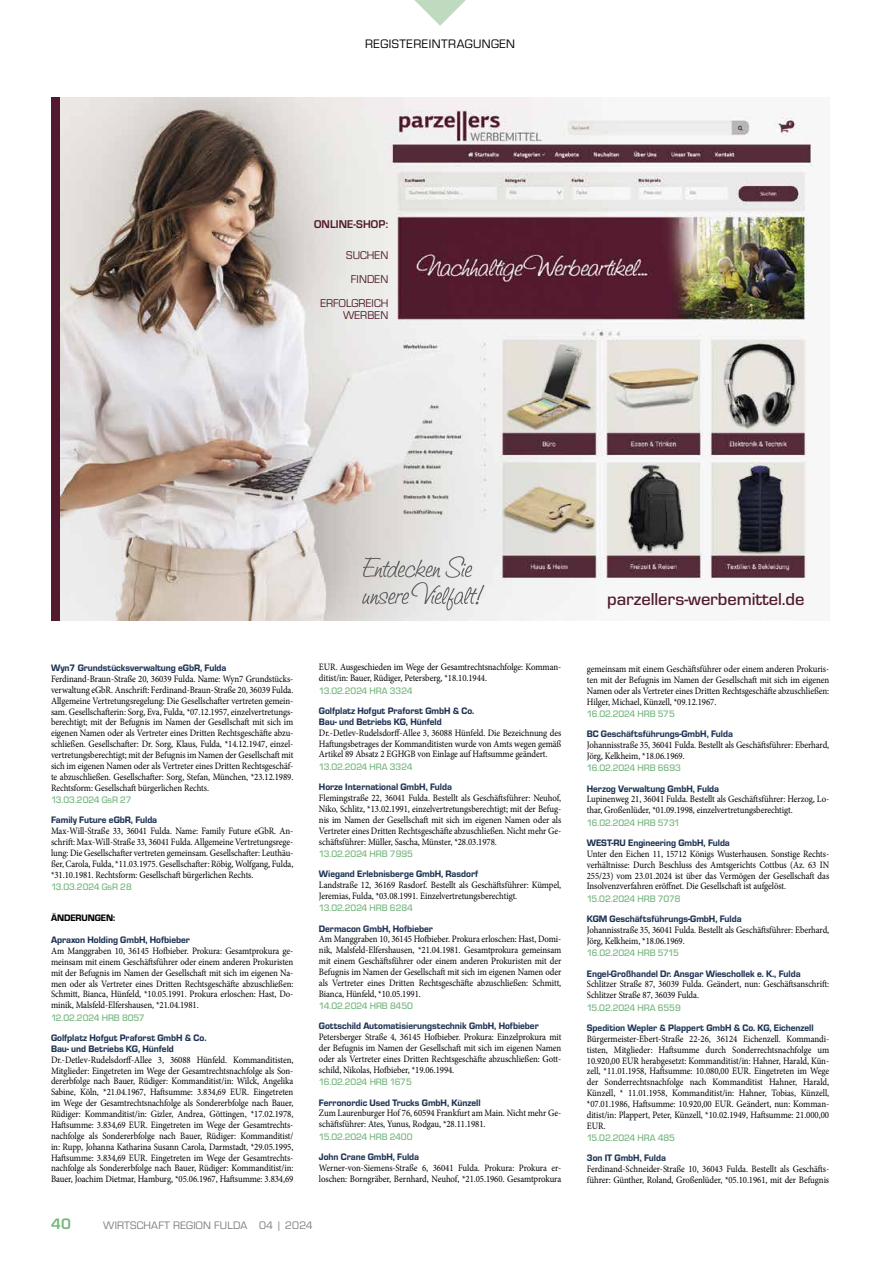
<style>
.page{position:relative;width:893px;height:1263px;background:#fff}
.page>*{position:absolute;margin:0;border:0;box-sizing:border-box;transform-origin:0 0}
.t1{font:500 18px "Eurostile T";letter-spacing:-.005em;color:#521a2e}
.t2{font:700 15.75px "Eurostile T";color:#78b781}
.t3{font:12.75px "Eurostile T";letter-spacing:.04em;color:#000}
.t4{font:11.7px/12.3px "Eurostile T";letter-spacing:.01em;color:#521a2e;text-align:right}
.t5{font:700 11.7px "Eurostile T";letter-spacing:.01em;color:#521a2e}
.t6{font:11.25px "Eurostile T";letter-spacing:.02em;color:#7c7c7c}
.t7{font:9.75px/10.8px "Minion Pro";letter-spacing:-.005em;color:#000;text-align:justify;scale:.9 1}
.t8{font:9.75px/10.8px "Eurostile T Heav";letter-spacing:-.005em;color:#1d3254;scale:.96 1}
.t9{font:500 9.75px "Eurostile T";letter-spacing:-.005em;color:#78b781;scale:.96 1}
.t10{font:500 9.75px "Eurostile T";letter-spacing:-.025em;color:#78b781;scale:.96 1}
.t11{font:9.75px "Eurostile T Heav";letter-spacing:-.005em;color:#000;scale:.96 1}
</style>
<div class="page">
<svg style="left:414px;top:0;width:52px;height:26px"></svg>
<img style="left:60px;top:98px;width:760px;height:523px">
<div style="left:51px;top:98px;width:9px;height:523px;background:#521a2e"></div>
<svg style="left:362px;top:556px;width:122px;height:54px;background:#d0d0cf"></svg>
<h3 class="t3" style="left:365px;top:37px;width:152px">REGISTEREINTRAGUNGEN</h3>
<p class="t5" style="left:314px;top:217px;width:76px">ONLINE-SHOP:</p>
<p class="t4" style="left:346px;top:249px;width:44px">SUCHEN</p>
<p class="t4" style="left:351px;top:273px;width:39px">FINDEN</p>
<p class="t4" style="left:320px;top:296px;width:69px">ERFOLGREICH<br>WERBEN</p>
<p class="t8" style="left:51px;top:662px;width:184px">Wyn7 Grundstücksverwaltung eGbR, Fulda</p>
<p class="t7" style="left:51px;top:673px;width:271px">Ferdinand-Braun-Straße 20, 36039 Fulda. Name: Wyn7 Grundstücks&shy;verwaltung eGbR. Anschrift: Ferdinand-Braun-Straße 20, 36039 Fulda.<br>Allgemeine Vertretungsregelung: Die Gesellschafter vertreten gemein&shy;sam. Gesellschafterin: Sorg, Eva, Fulda, *07.12.1957, einzelvertretungs&shy;berechtigt; mit der Befugnis im Namen der Gesellschaft mit sich im eigenen Namen oder als Vertreter eines Dritten Rechtsgeschäfte abzu&shy;schließen. Gesellschafter: Dr. Sorg, Klaus, Fulda, *14.12.1947, einzel&shy;vertretungsberechtigt; mit der Befugnis im Namen der Gesellschaft mit sich im eigenen Namen oder als Vertreter eines Dritten Rechtsgeschäf&shy;te abzuschließen. Gesellschafter: Sorg, Stefan, München, *23.12.1989.<br>Rechtsform: Gesellschaft bürgerlichen Rechts.</p>
<p class="t9" style="left:51px;top:795px;width:85px">13.03.2024 GsR 27</p>
<p class="t8" style="left:51px;top:815px;width:112px">Family Future eGbR, Fulda</p>
<p class="t7" style="left:51px;top:826px;width:271px">Max-Will-Straße 33, 36041 Fulda. Name: Family Future eGbR. An&shy;schrift: Max-Will-Straße 33, 36041 Fulda. Allgemeine Vertretungsrege&shy;lung: Die Gesellschafter vertreten gemeinsam. Gesellschafter: Leuthäu&shy;ßer, Carola, Fulda, *11.03.1975. Gesellschafter: Röbig, Wolfgang, Fulda, *31.10.1981. Rechtsform: Gesellschaft bürgerlichen Rechts.</p>
<p class="t9" style="left:51px;top:882px;width:86px">13.03.2024 GsR 28</p>
<p class="t11" style="left:51px;top:913px;width:68px">ÄNDERUNGEN:</p>
<p class="t8" style="left:51px;top:934px;width:146px">Apraxon Holding GmbH, Hofbieber</p>
<p class="t7" style="left:51px;top:945px;width:271px">Am Manggraben 10, 36145 Hofbieber. Prokura: Gesamtprokura ge&shy;meinsam mit einem Geschäftsführer oder einem anderen Prokuristen mit der Befugnis im Namen der Gesellschaft mit sich im eigenen Na&shy;men oder als Vertreter eines Dritten Rechtsgeschäfte abzuschließen:<br>Schmitt, Bianca, Hünfeld, *10.05.1991. Prokura erloschen: Hast, Do&shy;minik, Malsfeld-Elfershausen, *21.04.1981.</p>
<p class="t9" style="left:51px;top:1012px;width:99px">12.02.2024 HRB 8057</p>
<p class="t8" style="left:51px;top:1032px;width:163px">Golfplatz Hofgut Praforst GmbH &amp; Co.<br>Bau- und Betriebs KG, Hünfeld</p>
<p class="t7" style="left:51px;top:1054px;width:271px">Dr.-Detlev-Rudelsdorff-Allee 3, 36088 Hünfeld. Kommanditisten, Mitglieder: Eingetreten im Wege der Gesamtrechtsnachfolge als Son&shy;dererbfolge nach Bauer, Rüdiger: Kommanditist/in: Wilck, Angelika Sabine, Köln, *21.04.1967, Haftsumme: 3.834,69 EUR. Eingetreten im Wege der Gesamtrechtsnachfolge als Sondererbfolge nach Bauer, Rüdiger: Kommanditist/in: Gizler, Andrea, Göttingen, *17.02.1978, Haftsumme: 3.834,69 EUR. Eingetreten im Wege der Gesamtrechts&shy;nachfolge als Sondererbfolge nach Bauer, Rüdiger: Kommanditist/ in: Rupp, Johanna Katharina Susann Carola, Darmstadt, *29.05.1995, Haftsumme: 3.834,69 EUR. Eingetreten im Wege der Gesamtrechts&shy;nachfolge als Sondererbfolge nach Bauer, Rüdiger: Kommanditist/in:<br>Bauer, Joachim Dietmar, Hamburg, *05.06.1967, Haftsumme: 3.834,69</p>
<p class="t7" style="left:319px;top:662px;width:271px">EUR. Ausgeschieden im Wege der Gesamtrechtsnachfolge: Komman&shy;ditist/in: Bauer, Rüdiger, Petersberg, *18.10.1944.</p>
<p class="t9" style="left:319px;top:685px;width:99px">13.02.2024 HRA 3324</p>
<p class="t8" style="left:319px;top:705px;width:163px">Golfplatz Hofgut Praforst GmbH &amp; Co.<br>Bau- und Betriebs KG, Hünfeld</p>
<p class="t7" style="left:319px;top:727px;width:271px">Dr.-Detlev-Rudelsdorff-Allee 3, 36088 Hünfeld. Die Bezeichnung des Haftungsbetrages der Kommanditisten wurde von Amts wegen gemäß Artikel 89 Absatz 2 EGHGB von Einlage auf Haftsumme geändert.</p>
<p class="t9" style="left:319px;top:761px;width:99px">13.02.2024 HRA 3324</p>
<p class="t8" style="left:319px;top:781px;width:140px">Horze International GmbH, Fulda</p>
<p class="t7" style="left:319px;top:792px;width:271px">Flemingstraße 22, 36041 Fulda. Bestellt als Geschäftsführer: Neuhof, Niko, Schlitz, *13.02.1991, einzelvertretungsberechtigt; mit der Befug&shy;nis im Namen der Gesellschaft mit sich im eigenen Namen oder als Vertreter eines Dritten Rechtsgeschäfte abzuschließen. Nicht mehr Ge&shy;schäftsführer: Müller, Sascha, Münster, *28.03.1978.</p>
<p class="t9" style="left:319px;top:848px;width:100px">13.02.2024 HRB 7995</p>
<p class="t8" style="left:319px;top:868px;width:168px">Wiegand Erlebnisberge GmbH, Rasdorf</p>
<p class="t7" style="left:319px;top:879px;width:271px">Landstraße 12, 36169 Rasdorf. Bestellt als Geschäftsführer: Kümpel,<br>Jeremias, Fulda, *03.08.1991. Einzelvertretungsberechtigt.</p>
<p class="t9" style="left:319px;top:903px;width:99px">13.02.2024 HRB 6284</p>
<p class="t8" style="left:319px;top:923px;width:120px">Dermacon GmbH, Hofbieber</p>
<p class="t7" style="left:319px;top:934px;width:271px">Am Manggraben 10, 36145 Hofbieber. Prokura erloschen: Hast, Domi&shy;nik, Malsfeld-Elfershausen, *21.04.1981. Gesamtprokura gemeinsam mit einem Geschäftsführer oder einem anderen Prokuristen mit der Befugnis im Namen der Gesellschaft mit sich im eigenen Namen oder als Vertreter eines Dritten Rechtsgeschäfte abzuschließen: Schmitt, Bianca, Hünfeld, *10.05.1991.</p>
<p class="t9" style="left:319px;top:1001px;width:99px">14.02.2024 HRB 8450</p>
<p class="t8" style="left:319px;top:1021px;width:230px">Gottschild Automatisierungstechnik GmbH, Hofbieber</p>
<p class="t7" style="left:319px;top:1032px;width:271px">Petersberger Straße 4, 36145 Hofbieber. Prokura: Einzelprokura mit der Befugnis im Namen der Gesellschaft mit sich im eigenen Namen oder als Vertreter eines Dritten Rechtsgeschäfte abzuschließen: Gott&shy;schild, Nikolas, Hofbieber, *19.06.1994.</p>
<p class="t9" style="left:319px;top:1077px;width:98px">16.02.2024 HRB 1675</p>
<p class="t8" style="left:319px;top:1097px;width:170px">Ferronordic Used Trucks GmbH, Künzell</p>
<p class="t7" style="left:319px;top:1108px;width:271px">Zum Laurenburger Hof 76, 60594 Frankfurt am Main. Nicht mehr Ge&shy;schäftsführer: Ates, Yunus, Rodgau, *28.11.1981.</p>
<p class="t9" style="left:319px;top:1131px;width:99px">15.02.2024 HRB 2400</p>
<p class="t8" style="left:319px;top:1151px;width:106px">John Crane GmbH, Fulda</p>
<p class="t7" style="left:319px;top:1162px;width:271px">Werner-von-Siemens-Straße 6, 36041 Fulda. Prokura: Prokura er&shy;loschen: Borngräber, Bernhard, Neuhof, *21.05.1960. Gesamtprokura</p>
<h2 class="t2" style="left:51px;top:1215px;width:21px">40</h2>
<p class="t6" style="left:103px;top:1219px;width:211px">WIRTSCHAFT REGION FULDA 04 | 2024</p>
<h1 class="t1" style="left:607px;top:589px;width:199px">parzellers-werbemittel.de</h1>
<p class="t7" style="left:587px;top:663px;width:271px">gemeinsam mit einem Geschäftsführer oder einem anderen Prokuris&shy;ten mit der Befugnis im Namen der Gesellschaft mit sich im eigenen Namen oder als Vertreter eines Dritten Rechtsgeschäfte abzuschließen:<br>Hilger, Michael, Künzell, *09.12.1967.</p>
<p class="t9" style="left:587px;top:708px;width:93px">16.02.2024 HRB 575</p>
<p class="t8" style="left:587px;top:728px;width:154px">BC Geschäftsführungs-GmbH, Fulda</p>
<p class="t7" style="left:587px;top:740px;width:271px">Johannisstraße 35, 36041 Fulda. Bestellt als Geschäftsführer: Eberhard,<br>Jörg, Kelkheim, *18.06.1969.</p>
<p class="t9" style="left:587px;top:763px;width:100px">16.02.2024 HRB 6693</p>
<p class="t8" style="left:587px;top:783px;width:139px">Herzog Verwaltung GmbH, Fulda</p>
<p class="t7" style="left:587px;top:794px;width:271px">Lupinenweg 21, 36041 Fulda. Bestellt als Geschäftsführer: Herzog, Lo&shy;thar, Großenlüder, *01.09.1998, einzelvertretungsberechtigt.</p>
<p class="t9" style="left:587px;top:817px;width:99px">16.02.2024 HRB 5731</p>
<p class="t8" style="left:587px;top:837px;width:151px">WEST-RU Engineering GmbH, Fulda</p>
<p class="t7" style="left:587px;top:848px;width:271px">Unter den Eichen 11, 15712 Königs Wusterhausen. Sonstige Rechts&shy;verhältnisse: Durch Beschluss des Amtsgerichts Cottbus (Az. 63 IN 255/23) vom 23.01.2024 ist über das Vermögen der Gesellschaft das Insolvenzverfahren eröffnet. Die Gesellschaft ist aufgelöst.</p>
<p class="t9" style="left:587px;top:893px;width:99px">15.02.2024 HRB 7078</p>
<p class="t8" style="left:587px;top:913px;width:163px">KGM Geschäftsführungs-GmbH, Fulda</p>
<p class="t7" style="left:587px;top:924px;width:271px">Johannisstraße 35, 36041 Fulda. Bestellt als Geschäftsführer: Eberhard,<br>Jörg, Kelkheim, *18.06.1969.</p>
<p class="t10" style="left:587px;top:948px;width:97px">16.02.2024 HRB 5715</p>
<p class="t8" style="left:587px;top:968px;width:224px">Engel-Großhandel Dr. Ansgar Wieschollek e. K., Fulda</p>
<p class="t7" style="left:587px;top:979px;width:271px">Schlitzer Straße 87, 36039 Fulda. Geändert, nun: Geschäftsanschrift:<br>Schlitzer Straße 87, 36039 Fulda.</p>
<p class="t9" style="left:587px;top:1002px;width:99px">15.02.2024 HRA 6559</p>
<p class="t8" style="left:587px;top:1022px;width:238px">Spedition Wepler &amp; Plappert GmbH &amp; Co. KG, Eichenzell</p>
<p class="t7" style="left:587px;top:1033px;width:271px">Bürgermeister-Ebert-Straße 22-26, 36124 Eichenzell. Kommandi&shy;tisten, Mitglieder: Haftsumme durch Sonderrechtsnachfolge um 10.920,00 EUR herabgesetzt: Kommanditist/in: Hahner, Harald, Kün&shy;zell, *11.01.1958, Haftsumme: 10.080,00 EUR. Eingetreten im Wege der Sonderrechtsnachfolge nach Kommanditist Hahner, Harald, Künzell, * 11.01.1958, Kommanditist/in: Hahner, Tobias, Künzell, *07.01.1986, Haftsumme: 10.920,00 EUR. Geändert, nun: Komman&shy;ditist/in: Plappert, Peter, Künzell, *10.02.1949, Haftsumme: 21.000,00<br>EUR.</p>
<p class="t9" style="left:587px;top:1133px;width:93px">15.02.2024 HRA 485</p>
<p class="t8" style="left:587px;top:1153px;width:84px">3on IT GmbH, Fulda</p>
<p class="t7" style="left:587px;top:1164px;width:271px">Ferdinand-Schneider-Straße 10, 36043 Fulda. Bestellt als Geschäfts&shy;führer: Günther, Roland, Großenlüder, *05.10.1961, mit der Befugnis</p>
</div>
